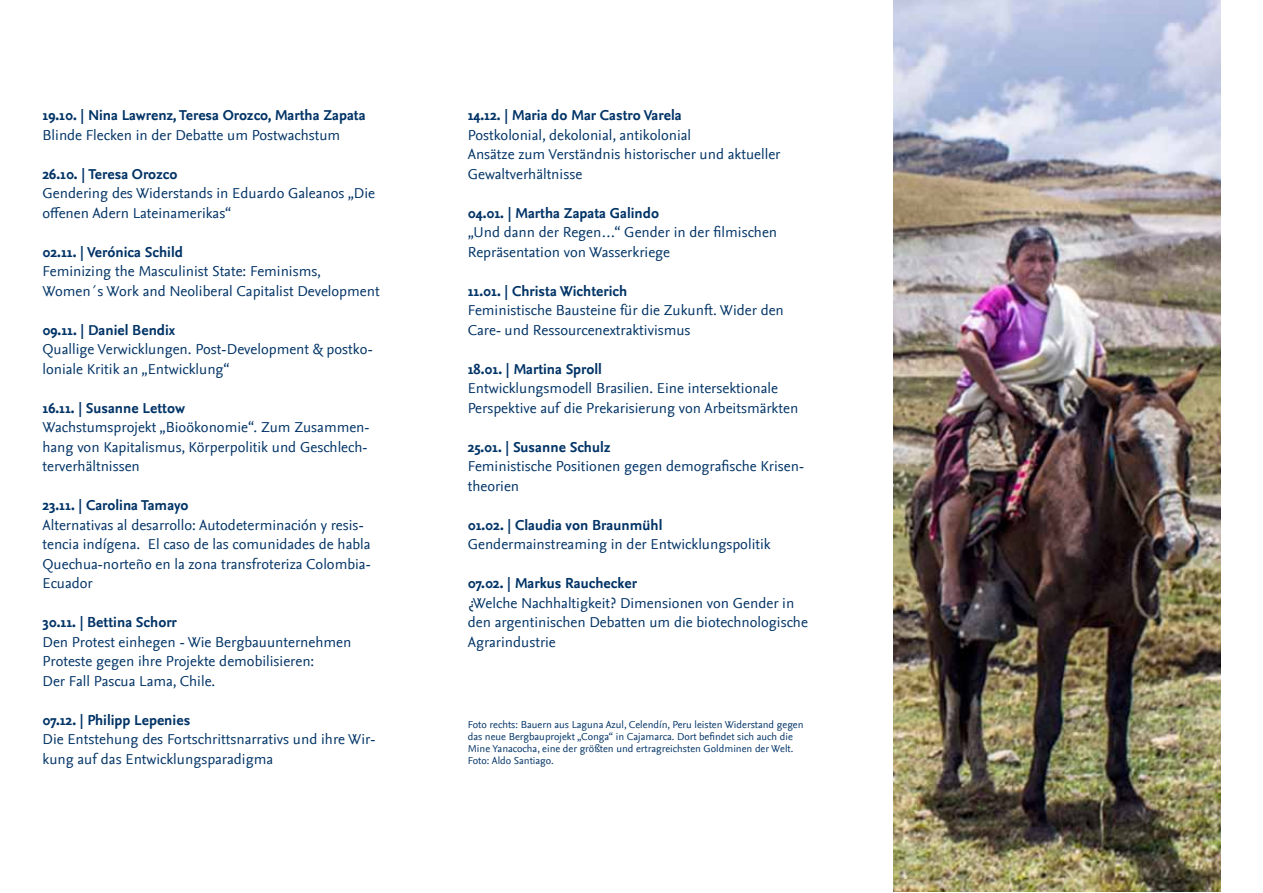
<style>
.page{position:relative;width:1263px;height:893px;background:#fff}
.page>*{position:absolute;margin:0;border:0;box-sizing:border-box;transform-origin:0 0}
.t1{font:15px/19.5px "Nexus Sans";color:#036}
.t2{font:700 15px "Nexus Sans";color:#036}
.t3{font:10.5px/12px "Nexus Sans";color:#036}
</style>
<div class="page">
<img style="left:893px;top:0;width:327px;height:892px">
<p class="t2" style="left:43px;top:107px;width:325px">19.10. | Nina Lawrenz, Teresa Orozco, Martha Zapata</p>
<p class="t1" style="left:43px;top:125px;width:299px">Blinde Flecken in der Debatte um Postwachstum</p>
<p class="t2" style="left:43px;top:165px;width:136px">26.10. | Teresa Orozco</p>
<p class="t1" style="left:43px;top:184px;width:334px">Gendering des Widerstands in Eduardo Galeanos „Die offenen Adern Lateinamerikas“</p>
<p class="t2" style="left:43px;top:243px;width:142px">02.11. | Verónica Schild</p>
<p class="t1" style="left:43px;top:262px;width:339px">Feminizing the Masculinist State: Feminisms,<br>Women´s Work and Neoliberal Capitalist Development</p>
<p class="t2" style="left:43px;top:321px;width:134px">09.11. | Daniel Bendix</p>
<p class="t1" style="left:43px;top:340px;width:332px">Quallige Verwicklungen. Post-Development &amp; postko&shy;loniale Kritik an „Entwicklung“</p>
<p class="t2" style="left:43px;top:399px;width:144px">16.11. | Susanne Lettow</p>
<p class="t1" style="left:43px;top:418px;width:329px">Wachstumsprojekt „Bioökonomie“. Zum Zusammen&shy;hang von Kapitalismus, Körperpolitik und Geschlech&shy;terverhältnissen</p>
<p class="t2" style="left:43px;top:497px;width:148px">23.11. | Carolina Tamayo</p>
<p class="t1" style="left:43px;top:515px;width:330px">Alternativas al desarrollo: Autodeterminación y resis&shy;tencia indígena. El caso de las comunidades de habla Quechua-norteño en la zona transfroteriza Colombia-Ecuador</p>
<p class="t2" style="left:43px;top:614px;width:136px">30.11. | Bettina Schorr</p>
<p class="t1" style="left:43px;top:632px;width:310px">Den Protest einhegen - Wie Bergbauunternehmen<br>Proteste gegen ihre Projekte demobilisieren:<br>Der Fall Pascua Lama, Chile.</p>
<p class="t2" style="left:43px;top:711px;width:149px">07.12. | Philipp Lepenies</p>
<p class="t1" style="left:43px;top:730px;width:335px">Die Entstehung des Fortschrittsnarrativs und ihre Wir&shy;kung auf das Entwicklungsparadigma</p>
<p class="t2" style="left:468px;top:107px;width:215px">14.12. | Maria do Mar Castro Varela</p>
<p class="t1" style="left:468px;top:125px;width:314px">Postkolonial, dekolonial, antikolonial<br>Ansätze zum Verständnis historischer und aktueller<br>Gewaltverhältnisse</p>
<p class="t2" style="left:468px;top:204px;width:193px">04.01. | Martha Zapata Galindo</p>
<p class="t1" style="left:468px;top:223px;width:311px">„Und dann der Regen…“ Gender in der filmischen<br>Repräsentation von Wasserkriege</p>
<p class="t2" style="left:468px;top:282px;width:161px">11.01. | Christa Wichterich</p>
<p class="t1" style="left:468px;top:301px;width:318px">Feministische Bausteine für die Zukunft. Wider den<br>Care- und Ressourcenextraktivismus</p>
<p class="t2" style="left:468px;top:360px;width:136px">18.01. | Martina Sproll</p>
<p class="t1" style="left:468px;top:379px;width:332px">Entwicklungsmodell Brasilien. Eine intersektionale<br>Perspektive auf die Prekarisierung von Arbeitsmärkten</p>
<p class="t2" style="left:468px;top:438px;width:144px">25.01. | Susanne Schulz</p>
<p class="t1" style="left:468px;top:457px;width:338px">Feministische Positionen gegen demografische Krisen&shy;theorien</p>
<p class="t2" style="left:468px;top:516px;width:196px">01.02. | Claudia von Braunmühl</p>
<p class="t1" style="left:468px;top:535px;width:304px">Gendermainstreaming in der Entwicklungspolitik</p>
<p class="t2" style="left:468px;top:575px;width:171px">07.02. | Markus Rauchecker</p>
<p class="t1" style="left:468px;top:593px;width:342px">¿Welche Nachhaltigkeit? Dimensionen von Gender in den argentinischen Debatten um die biotechnologische<br>Agrarindustrie</p>
<p class="t3" style="left:468px;top:719px;width:337px">Foto rechts: Bauern aus Laguna Azul, Celendín, Peru leisten Widerstand gegen das neue Bergbauprojekt „Conga“ in Cajamarca. Dort befindet sich auch die Mine Yanacocha, eine der größten und ertragreichsten Goldminen der Welt.<br>Foto: Aldo Santiago.</p>
</div>
